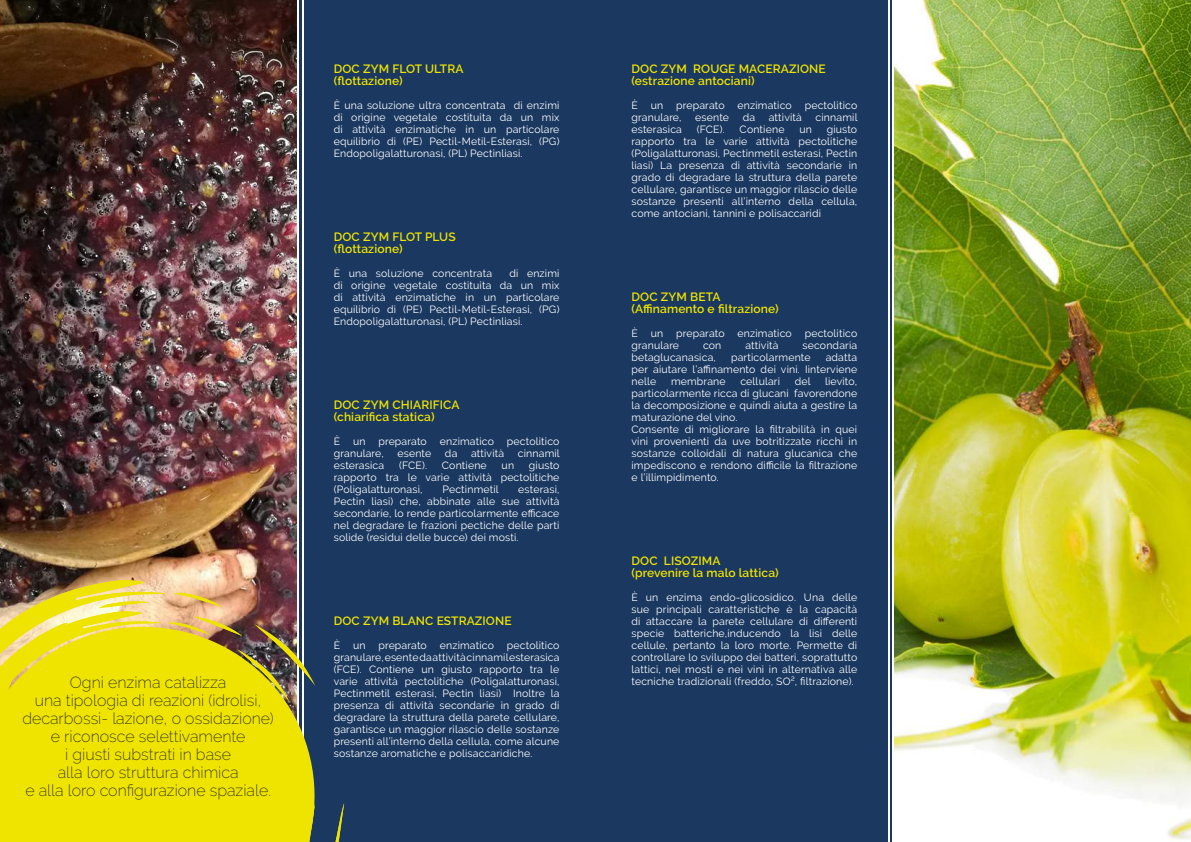
<style>
.page{position:relative;width:1191px;height:842px;background:#fff}
.page>*{position:absolute;margin:0;border:0;box-sizing:border-box;transform-origin:0 0}
.t1{font:200 16px/18px "Raleway";color:#1d1d1b;text-align:center}
.t2{font:600 12px/12px "Raleway";letter-spacing:.01em;color:#efe300}
.t3{font:10.5px/12px "Raleway";letter-spacing:.015em;color:#fff;text-align:justify}
</style>
<div class="page">
<div style="left:298px;top:0;width:893px;height:842px;background:#1a3860"></div>
<img style="left:0;top:0;width:297px;height:580px">
<hr style="left:302px;top:0;width:1px;height:842px;background:#fff">
<hr style="left:298px;top:0;width:1px;height:842px;background:#fff">
<img style="left:0;top:580px;width:344px;height:262px">
<svg style="left:98px;top:600px;width:51px;height:5px"></svg>
<svg style="left:174px;top:593px;width:49px;height:12px"></svg>
<svg style="left:0;top:605px;width:336px;height:237px;background:#d4c918"></svg>
<img style="left:893px;top:0;width:298px;height:842px">
<hr style="left:892px;top:0;width:1px;height:842px;background:#fff">
<hr style="left:888px;top:0;width:1px;height:842px;background:#fff">
<p class="t2" style="left:334px;top:63px;width:131px">DOC ZYM FLOT ULTRA (flottazione)</p>
<p class="t3" style="left:334px;top:99px;width:227px">È una soluzione ultra concentrata di enzimi di origine vegetale costituita da un mix di attività enzimatiche in un particolare equilibrio di (PE) Pectil-Metil-Esterasi, (PG)<br>Endopoligalatturonasi, (PL) Pectinliasi.</p>
<p class="t2" style="left:334px;top:231px;width:123px">DOC ZYM FLOT PLUS (flottazione)</p>
<p class="t3" style="left:334px;top:267px;width:160px">È una soluzione concentrata</p>
<p class="t3" style="left:334px;top:267px;width:227px;text-indent:176px">di enzimi di origine vegetale costituita da un mix di attività enzimatiche in un particolare equilibrio di (PE) Pectil-Metil-Esterasi, (PG)<br>Endopoligalatturonasi, (PL) Pectinliasi.</p>
<p class="t2" style="left:334px;top:399px;width:127px">DOC ZYM CHIARIFICA (chiarifica statica)</p>
<p class="t3" style="left:334px;top:435px;width:227px">È un preparato enzimatico pectolitico granulare,</p>
<p class="t3" style="left:397px;top:447px;width:35px">esente</p>
<p class="t3" style="left:445px;top:447px;width:14px">da</p>
<p class="t3" style="left:471px;top:447px;width:35px">attività</p>
<p class="t3" style="left:518px;top:447px;width:43px">cinnamil</p>
<p class="t3" style="left:334px;top:459px;width:52px">esterasica</p>
<p class="t3" style="left:399px;top:459px;width:30px">(FCE).</p>
<p class="t3" style="left:442px;top:459px;width:46px">Contiene</p>
<p class="t3" style="left:501px;top:459px;width:14px">un</p>
<p class="t3" style="left:334px;top:459px;width:227px;text-indent:195px">giusto rapporto tra le varie attività pectolitiche (Poligalatturonasi,</p>
<p class="t3" style="left:334px;top:483px;width:227px;text-indent:184px">esterasi, Pectin liasi) che, abbinate alle sue attività secondarie, lo rende particolarmente efficace nel degradare le frazioni pectiche delle parti solide (residui delle bucce) dei mosti.</p>
<p class="t3" style="left:442px;top:483px;width:58px">Pectinmetil</p>
<p class="t2" style="left:631px;top:63px;width:196px">DOC ZYM ROUGE MACERAZIONE (estrazione antociani)</p>
<p class="t3" style="left:631px;top:99px;width:227px">È un preparato enzimatico pectolitico granulare,</p>
<p class="t3" style="left:695px;top:111px;width:35px">esente</p>
<p class="t3" style="left:742px;top:111px;width:14px">da</p>
<p class="t3" style="left:768px;top:111px;width:35px">attività</p>
<p class="t3" style="left:815px;top:111px;width:43px">cinnamil</p>
<p class="t3" style="left:631px;top:123px;width:52px">esterasica</p>
<p class="t3" style="left:697px;top:123px;width:30px">(FCE).</p>
<p class="t3" style="left:739px;top:123px;width:46px">Contiene</p>
<p class="t3" style="left:799px;top:123px;width:14px">un</p>
<p class="t3" style="left:631px;top:123px;width:227px;text-indent:195px">giusto rapporto tra le varie attività pectolitiche (Poligalatturonasi, Pectinmetil esterasi, Pectin liasi) La presenza di attività secondarie in grado di degradare la struttura della parete cellulare, garantisce un maggior rilascio delle sostanze presenti all’interno della cellula, come antociani, tannini e polisaccaridi</p>
<p class="t2" style="left:631px;top:291px;width:149px">DOC ZYM BETA (Affinamento e filtrazione)</p>
<p class="t3" style="left:631px;top:327px;width:227px">È un preparato enzimatico pectolitico granulare</p>
<p class="t3" style="left:703px;top:339px;width:20px">con</p>
<p class="t3" style="left:745px;top:339px;width:35px">attività</p>
<p class="t3" style="left:802px;top:339px;width:56px">secondaria</p>
<p class="t3" style="left:631px;top:351px;width:86px">betaglucanasica,</p>
<p class="t3" style="left:731px;top:351px;width:81px">particolarmente</p>
<p class="t3" style="left:631px;top:351px;width:227px;text-indent:194px">adatta per aiutare l’affinamento dei vini. Iinterviene nelle</p>
<p class="t3" style="left:631px;top:375px;width:227px;text-align:left;text-indent:194px">lievito, particolarmente ricca di βglucani favorendone la decomposizione e quindi aiuta a gestire la maturazione del vino.<br>Consente di migliorare la filtrabilità in quei vini provenienti da uve botritizzate ricchi in sostanze colloidali di natura glucanica che impediscono e rendono difficile la filtrazione e l’illimpidimento.</p>
<p class="t3" style="left:671px;top:375px;width:56px">membrane</p>
<p class="t3" style="left:740px;top:375px;width:41px">cellulari</p>
<p class="t3" style="left:795px;top:375px;width:17px">del</p>
<p class="t2" style="left:631px;top:555px;width:149px">DOC LISOZIMA (prevenire la malo lattica)</p>
<p class="t3" style="left:631px;top:591px;width:227px">È un enzima endo-glicosidico. Una delle sue principali caratteristiche è la capacità di attaccare la parete cellulare di differenti specie batteriche,inducendo la lisi delle cellule, pertanto la loro morte. Permette di controllare lo sviluppo dei batteri, soprattutto lattici, nei mosti e nei vini in alternativa alle</p>
<p class="t2" style="left:334px;top:615px;width:179px">DOC ZYM BLANC ESTRAZIONE</p>
<p class="t3" style="left:334px;top:639px;width:227px">È un preparato enzimatico pectolitico granulare, esente da attività cinnamil esterasica (FCE). Contiene un giusto rapporto tra le varie attività pectolitiche (Poligalatturonasi, Pectinmetil esterasi, Pectin liasi) Inoltre la presenza di attività secondarie in grado di degradare la struttura della parete cellulare, garantisce un maggior rilascio delle sostanze presenti all’interno della cellula, come alcune sostanze aromatiche e polisaccaridiche.</p>
<h1 class="t1" style="left:70px;top:673px;width:158px">Ogni enzima catalizza</h1>
<p class="t3" style="left:631px;top:675px;width:224px">tecniche tradizionali (freddo, SO², filtrazione).</p>
<h1 class="t1" style="left:22px;top:691px;width:253px">una tipologia di reazioni (idrolisi, decarbossi- lazione, o ossidazione) e riconosce selettivamente<br>i giusti substrati in base<br>alla loro struttura chimica<br>e alla loro configurazione spaziale.</h1>
</div>
